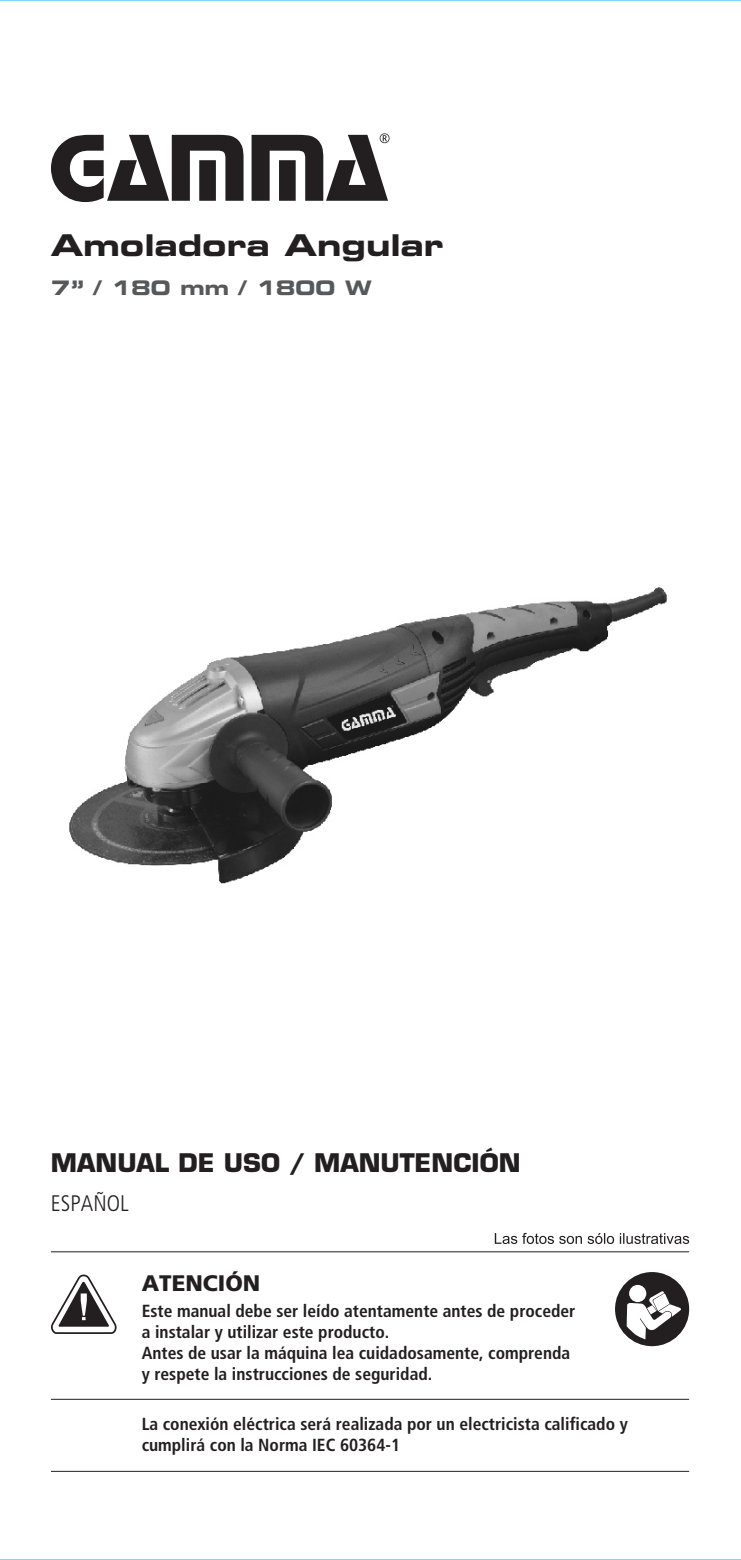
<style>
.page{position:relative;width:741px;height:1560px;background:#fff}
.page>*{position:absolute;margin:0;border:0;box-sizing:border-box;transform-origin:0 0}
.t1{font:30px "Eurostile Bold Extended Two";color:#231f20}
.t2{font:700 25px "Eurostile";color:#231f20}
.t3{font:900 22.5px "Frutiger";color:#231f20}
.t4{font:300 condensed 22.5px "Frutiger";color:#231f20}
.t5{font:20px "Eurostile Bold Extended Two";color:#57585a}
.t6{font:700 condensed 17.5px/20.8px "Frutiger";color:#231f20}
</style>
<div class="page">
<svg style="left:51px;top:135px;width:192px;height:67px"></svg>
<svg style="left:251px;top:133px;width:138px;height:68px"></svg>
<svg style="left:51px;top:1274px;width:66px;height:59px"></svg>
<hr style="left:51px;top:1398px;width:638px;height:1px;background:#231f20">
<hr style="left:51px;top:1251px;width:638px;height:1px;background:#231f20">
<hr style="left:51px;top:1470px;width:638px;height:1px;background:#231f20">
<img style="left:69px;top:587px;width:599px;height:297px">
<div style="left:615px;top:1271px;width:74px;height:74px;background:#231f20;border-radius:50%"></div>
<svg style="left:629px;top:1284px;width:17px;height:17px"></svg>
<svg style="left:626px;top:1290px;width:57px;height:49px"></svg>
<svg style="left:494px;top:1232px;width:195px;height:11px"></svg>
<h1 class="t1" style="left:51px;top:235px;width:394px">Amoladora Angular</h1>
<p class="t5" style="left:51px;top:281px;width:322px">7” / 180 mm / 1800 W</p>
<h2 class="t2" style="left:51px;top:1153px;width:471px">MANUAL DE USO / MANUTENCIÓN</h2>
<p class="t4" style="left:51px;top:1190px;width:79px">ESPAÑOL</p>
<p class="t3" style="left:142px;top:1272px;width:120px">ATENCIÓN</p>
<p class="t6" style="left:142px;top:1300px;width:435px">Este manual debe ser leído atentamente antes de proceder a instalar y utilizar este producto.<br>Antes de usar la máquina lea cuidadosamente, comprenda y respete la instrucciones de seguridad.</p>
<p class="t6" style="left:142px;top:1413px;width:487px">La conexión eléctrica será realizada por un electricista calificado y cumplirá con la Norma IEC 60364-1</p>
</div>
